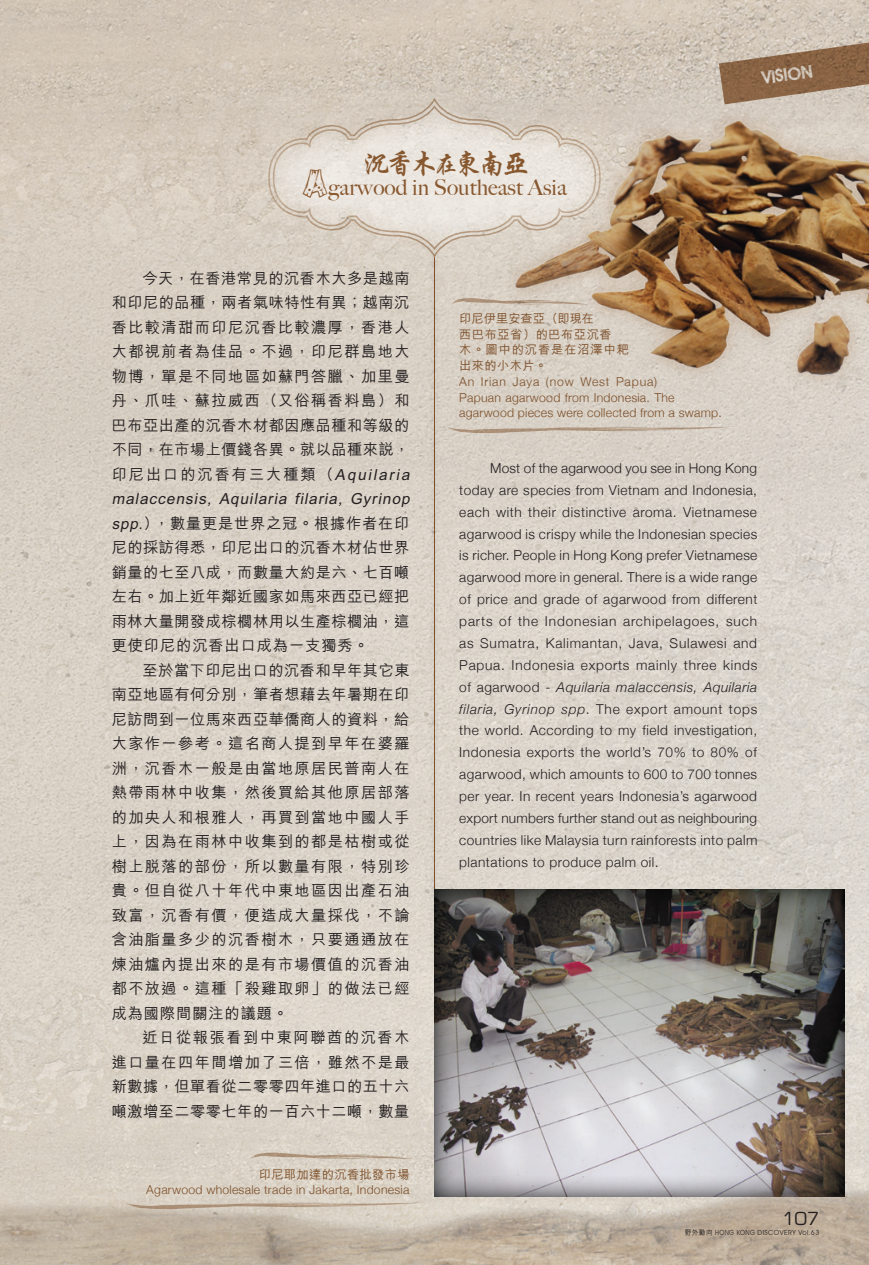
<style>
.page{position:relative;width:869px;height:1265px;background:#fff}
.page>*{position:absolute;margin:0;border:0;box-sizing:border-box;transform-origin:0 0}
.t1{font:700 29.75px "C Xing Kai";letter-spacing:-.2em;color:#946237}
.t2{font:500 21.88px "Big Caslon";color:#946237}
.t3{font:600 17.5px "Avant Garde IT Cby BT";color:#fff}
.t4{font:17.5px "Eurostile";color:#231f20}
.t5{font:500 15.22px/24.5px "M Hei";letter-spacing:.035em;color:#231f20;text-align:justify}
.t6{font:300 13.65px/21.9px "Helvetica Neue";letter-spacing:.035em;color:#231f20;text-align:justify}
.t7{font:300 12.25px/15.8px "Helvetica Neue";letter-spacing:.02em;color:#946237}
.t8{font:500 12.25px/15.8px "M Hei";letter-spacing:.03em;color:#946237}
.t9{font:7px "Avant Garde IT Cby BT";letter-spacing:.06em;color:#231f20;scale:.9 1}
.s1{font-size:24.5px}
.s2{font-family:"Drift Wood";font-weight:400;font-size:35px}
.s3{font-style:italic}
.s4{font-family:"M Hei HK";font-weight:500}
</style>
<div class="page">
<img style="left:0;top:0;width:868px;height:1183px">
<svg style="left:258px;top:89px;width:349px;height:172px;background:#d3c9bc"></svg>
<img style="left:503px;top:104px;width:365px;height:290px">
<svg style="left:266px;top:96px;width:336px;height:164px;background:#ddd5ca"></svg>
<div style="left:428px;top:253px;width:12px;height:720px;background:#d7d0c5"></div>
<hr style="left:434px;top:257px;width:1px;height:712px;background:#946237">
<svg style="left:433px;top:889px;width:413px;height:294px;background:#898482"></svg>
<svg style="left:251px;top:1152px;width:163px;height:7px"></svg>
<svg style="left:451px;top:298px;width:137px;height:7px"></svg>
<svg style="left:446px;top:427px;width:288px;height:6px;background:#c5b6a7"></svg>
<div style="left:0;top:1183px;width:868px;height:82px;background:#231f20;opacity:.3"></div>
<img style="left:0;top:1189px;width:868px;height:76px">
<svg style="left:718px;top:39px;width:150px;height:65px;background:#a38870"></svg>
<h1 class="t1" style="left:361px;top:149px;width:170px">沉香木<span class="s1">在</span>東南亞</h1>
<h2 class="t2" style="left:302px;top:174px;width:266px"><span class="s2">A</span>garwood in Southeast Asia</h2>
<p class="t3" style="left:760px;top:68px;width:53px;rotate:-8deg">Vision</p>
<p class="t5" style="left:112px;top:266px;width:302px;text-align:left;text-indent:31px">今天，在香港常見的沉香木大多是越南和印尼的品種，兩者氣味特性有異；越南沉香比較清甜而印尼沉香比較濃厚，香港人大都視前者為佳品。不過，印尼群島地大物博，單是不同地區如蘇門答臘、加里曼丹、爪哇、蘇拉威西（又俗稱香料島）和巴布亞出產的沉香木材都因應品種和等級的不同，在市場上價錢各異。就以品種來說，印尼出口的沉香有三大種類（<span class="s3">Aquilaria malaccensis, Aquilaria filaria, Gyrinop spp.</span>），數量更是世界之冠。根據作者在印尼的採訪得悉，印尼出口的沉香木材佔世界銷量的七至八成，而數量大約是六、七百噸左右。加上近年鄰近國家如馬來西亞已經把雨林大量開發成棕櫚林用以生產棕櫚油，這更使印尼的沉香出口成為一支獨秀。</p>
<p class="t5" style="left:112px;top:658px;width:299px;text-indent:31px">至於當下印尼出口的沉香和早年其它東南亞地區有何分別，筆者想藉去年暑期在印尼訪問到一位馬來西亞華僑商人的資料，給大家作一參考。這名商人提到早年在婆羅洲，沉香木一般是由當地原居民普南人在熱帶雨林中收集，然後買給其他原居部落的加央人和根雅人，再買到當地中國人手上，因為在雨林中收集到的都是枯樹或從樹上脫落的部份，所以數量有限，特別珍貴。但自從八十年代中東地區因出產石油致富，沉香有價，便造成大量採伐，不論含油脂量多少的沉香樹木，只要通通放在煉油爐內提出來的是有市場價值的沉香油都不放過。這種「殺雞取卵」的做法已經成為國際間關注的議題。</p>
<p class="t5" style="left:112px;top:1026px;width:299px;text-indent:31px">近日從報張看到中東阿聯酋的沉香木進口量在四年間增加了三倍，雖然不是最新數據，但單看從二零零四年進口的五十六噸激增至二零零七年的一百六十二噸，數量</p>
<p class="t8" style="left:259px;top:1167px;width:152px">印尼耶加達的沉香批發市場</p>
<p class="t7" style="left:146px;top:1182px;width:264px">Agarwood wholesale trade in Jakarta, Indonesia</p>
<p class="t8" style="left:459px;top:311px;width:171px">印尼伊里安查亞（即現在<br>西巴布亞省）的巴布亞沉香<br>木。圖中的沉香是在沼澤中耙出來的小木片。</p>
<p class="t7" style="left:459px;top:373px;width:264px">An Irian Jaya (now West Papua)<br>Papuan agarwood from Indonesia. The agarwood pieces were collected from a swamp.</p>
<p class="t6" style="left:459px;top:457px;width:299px;text-indent:31px">Most of the agarwood you see in Hong Kong today are species from Vietnam and Indonesia, each with their distinctive aroma. Vietnamese agarwood is crispy while the Indonesian species is richer. People in Hong Kong prefer Vietnamese agarwood more in general. There is a wide range of price and grade of agarwood from different parts of the Indonesian archipelagoes, such as Sumatra, Kalimantan, Java, Sulawesi and Papua. Indonesia exports mainly three kinds of agarwood - <span class="s3">Aquilaria malaccensis, Aquilaria filaria, Gyrinop spp</span>. The export amount tops the world. According to my field investigation, Indonesia exports the world’s 70% to 80% of agarwood, which amounts to 600 to 700 tonnes per year. In recent years Indonesia’s agarwood export numbers further stand out as neighbouring countries like Malaysia turn rainforests into palm plantations to produce palm oil.</p>
<p class="t4" style="left:782px;top:1208px;width:38px">107</p>
<p class="t9" style="left:684px;top:1228px;width:151px"><span class="s4">野外動向</span> HONG KONG DISCOVERY Vol.63</p>
</div>
